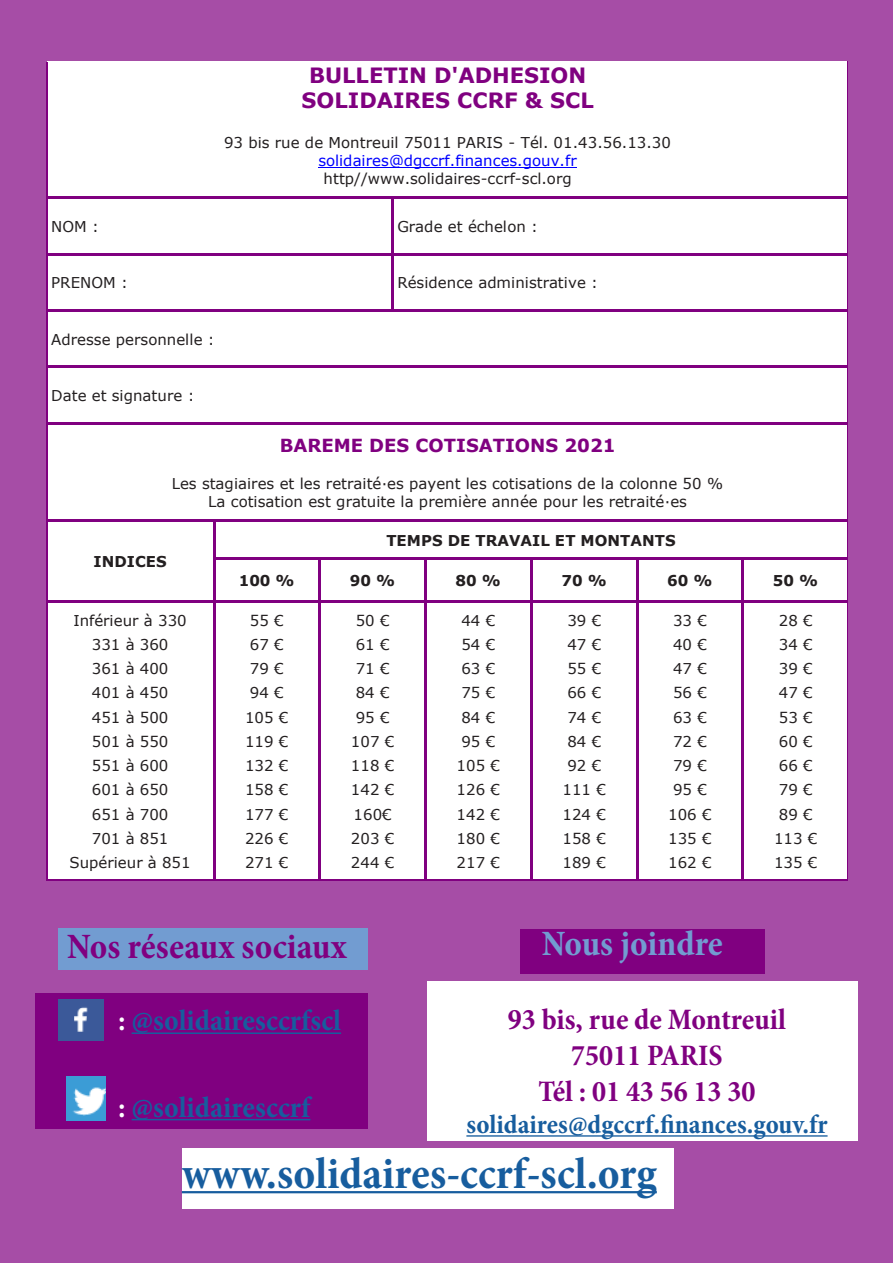
<style>
.page{position:relative;width:893px;height:1263px;background:#a64da6}
.page>*{position:absolute;margin:0;border:0;box-sizing:border-box;transform-origin:0 0}
.t1{font:700 condensed 45px "Minion Pro";color:#175d9e}
.t2{font:700 condensed 36px "Minion Pro";color:#800080}
.t3{font:700 condensed 36px "Minion Pro";color:#729cd1}
.t4{font:700 condensed 30px "Minion Pro";color:#800080}
.t5{font:700 condensed 30px "Minion Pro";color:#175d9e}
.t6{font:700 condensed 27px "Minion Pro";color:#175d9e}
.t7{font:700 21px/25.5px "Verdana";color:#800080;text-align:center}
.t8{font:700 18px "Verdana";color:#800080}
.t9{font:15px/24.3px "Verdana";color:#231f20;text-align:center}
.t10{font:700 15px "Verdana";color:#231f20}
.s1{color:#00f}
.s2{color:#fff}
</style>
<div class="page">
<div style="left:59px;top:929px;width:309px;height:41px;background:#729cd1"></div>
<div style="left:428px;top:982px;width:430px;height:159px;background:#fff"></div>
<hr style="left:466px;top:1135px;width:362px;height:1px;background:#175d9e">
<div style="left:35px;top:993px;width:333px;height:136px;background:#800080"></div>
<hr style="left:132px;top:1032px;width:209px;height:2px;background:#175d9e">
<hr style="left:132px;top:1119px;width:178px;height:1px;background:#175d9e">
<img style="left:66px;top:1076px;width:39px;height:45px">
<img style="left:59px;top:999px;width:45px;height:42px">
<div style="left:182px;top:1149px;width:492px;height:60px;background:#fff"></div>
<hr style="left:182px;top:1191px;width:475px;height:2px;background:#175d9e">
<div style="left:520px;top:929px;width:245px;height:44px;background:#800080"></div>
<div style="left:47px;top:62px;width:801px;height:819px;background:#fff"></div>
<hr style="left:318px;top:167px;width:259px;height:1px;background:#00f">
<hr style="left:47px;top:62px;width:1px;height:134px;background:#800080">
<hr style="left:48px;top:196px;width:344px;height:3px;background:#800080">
<hr style="left:394px;top:196px;width:454px;height:3px;background:#800080">
<hr style="left:47px;top:199px;width:1px;height:54px;background:#800080">
<hr style="left:392px;top:199px;width:2px;height:54px;background:#800080">
<hr style="left:48px;top:253px;width:344px;height:2px;background:#800080">
<hr style="left:394px;top:253px;width:454px;height:2px;background:#800080">
<hr style="left:47px;top:255px;width:1px;height:54px;background:#800080">
<hr style="left:392px;top:255px;width:2px;height:54px;background:#800080">
<hr style="left:48px;top:309px;width:344px;height:2px;background:#800080">
<hr style="left:394px;top:309px;width:454px;height:2px;background:#800080">
<hr style="left:47px;top:312px;width:1px;height:54px;background:#800080">
<hr style="left:48px;top:366px;width:800px;height:2px;background:#800080">
<hr style="left:47px;top:368px;width:1px;height:54px;background:#800080">
<hr style="left:48px;top:422px;width:800px;height:3px;background:#800080">
<hr style="left:47px;top:425px;width:1px;height:94px;background:#800080">
<hr style="left:48px;top:519px;width:165px;height:2px;background:#800080">
<hr style="left:215px;top:519px;width:633px;height:2px;background:#800080">
<hr style="left:47px;top:522px;width:1px;height:36px;background:#800080">
<hr style="left:213px;top:522px;width:2px;height:36px;background:#800080">
<hr style="left:215px;top:558px;width:104px;height:2px;background:#800080">
<hr style="left:321px;top:558px;width:104px;height:2px;background:#800080">
<hr style="left:427px;top:558px;width:103px;height:2px;background:#800080">
<hr style="left:532px;top:558px;width:104px;height:2px;background:#800080">
<hr style="left:638px;top:558px;width:104px;height:2px;background:#800080">
<hr style="left:744px;top:558px;width:104px;height:2px;background:#800080">
<hr style="left:47px;top:560px;width:1px;height:41px;background:#800080">
<hr style="left:213px;top:560px;width:2px;height:41px;background:#800080">
<hr style="left:319px;top:560px;width:2px;height:41px;background:#800080">
<hr style="left:425px;top:560px;width:2px;height:41px;background:#800080">
<hr style="left:530px;top:560px;width:2px;height:41px;background:#800080">
<hr style="left:636px;top:560px;width:2px;height:41px;background:#800080">
<hr style="left:742px;top:560px;width:2px;height:41px;background:#800080">
<hr style="left:48px;top:601px;width:165px;height:2px;background:#800080">
<hr style="left:215px;top:601px;width:104px;height:2px;background:#800080">
<hr style="left:321px;top:601px;width:104px;height:2px;background:#800080">
<hr style="left:427px;top:601px;width:103px;height:2px;background:#800080">
<hr style="left:532px;top:601px;width:104px;height:2px;background:#800080">
<hr style="left:638px;top:601px;width:104px;height:2px;background:#800080">
<hr style="left:744px;top:601px;width:104px;height:2px;background:#800080">
<hr style="left:47px;top:603px;width:1px;height:276px;background:#800080">
<hr style="left:48px;top:879px;width:165px;height:2px;background:#800080">
<hr style="left:213px;top:603px;width:2px;height:276px;background:#800080">
<hr style="left:215px;top:879px;width:104px;height:2px;background:#800080">
<hr style="left:319px;top:603px;width:2px;height:276px;background:#800080">
<hr style="left:321px;top:879px;width:104px;height:2px;background:#800080">
<hr style="left:425px;top:603px;width:2px;height:276px;background:#800080">
<hr style="left:427px;top:879px;width:103px;height:2px;background:#800080">
<hr style="left:530px;top:603px;width:2px;height:276px;background:#800080">
<hr style="left:532px;top:879px;width:104px;height:2px;background:#800080">
<hr style="left:636px;top:603px;width:2px;height:276px;background:#800080">
<hr style="left:638px;top:879px;width:104px;height:2px;background:#800080">
<hr style="left:742px;top:603px;width:2px;height:276px;background:#800080">
<hr style="left:744px;top:879px;width:104px;height:2px;background:#800080">
<p class="t7" style="left:302px;top:62px;width:294px">BULLETIN D'ADHESION<br>SOLIDAIRES CCRF &amp; SCL</p>
<p class="t9" style="left:224px;top:133px;width:448px;line-height:18.3px">93 bis rue de Montreuil 75011 PARIS - Tél. 01.43.56.13.30 <span class="s1">solidaires@dgccrf.finances.gouv.fr </span>http//www.solidaires-ccrf-scl.org</p>
<p class="t9" style="left:51px;top:214px;width:49px">NOM :</p>
<p class="t9" style="left:397px;top:214px;width:142px">Grade et échelon :</p>
<p class="t9" style="left:51px;top:270px;width:78px">PRENOM :</p>
<p class="t9" style="left:397px;top:270px;width:202px">Résidence administrative :</p>
<p class="t9" style="left:51px;top:327px;width:165px">Adresse personnelle :</p>
<p class="t9" style="left:51px;top:384px;width:145px">Date et signature :</p>
<p class="t8" style="left:280px;top:432px;width:337px">BAREME DES COTISATIONS 2021</p>
<p class="t9" style="left:172px;top:474px;width:553px;line-height:18.3px">Les stagiaires et les retraité·es payent les cotisations de la colonne 50 %<br>La cotisation est gratuite la première année pour les retraité·es</p>
<p class="t10" style="left:94px;top:551px;width:74px">INDICES</p>
<p class="t10" style="left:386px;top:529px;width:291px">TEMPS DE TRAVAIL ET MONTANTS</p>
<p class="t10" style="left:239px;top:570px;width:57px">100 %</p>
<p class="t10" style="left:350px;top:570px;width:47px">90 %</p>
<p class="t10" style="left:455px;top:570px;width:47px">80 %</p>
<p class="t10" style="left:561px;top:570px;width:47px">70 %</p>
<p class="t10" style="left:667px;top:570px;width:47px">60 %</p>
<p class="t10" style="left:773px;top:570px;width:47px">50 %</p>
<p class="t9" style="left:69px;top:608px;width:123px">Inférieur à 330<br>331 à 360<br>361 à 400<br>401 à 450<br>451 à 500<br>501 à 550<br>551 à 600<br>601 à 650<br>651 à 700<br>701 à 851<br>Supérieur à 851</p>
<p class="t9" style="left:245px;top:608px;width:45px">55 €<br>67 €<br>79 €<br>94 €<br>105 €<br>119 €<br>132 €<br>158 €<br>177 €<br>226 €<br>271 €</p>
<p class="t9" style="left:351px;top:608px;width:45px">50 €<br>61 €<br>71 €<br>84 €<br>95 €<br>107 €<br>118 €<br>142 €<br>160€<br>203 €<br>244 €</p>
<p class="t9" style="left:457px;top:608px;width:45px">44 €<br>54 €<br>63 €<br>75 €<br>84 €<br>95 €<br>105 €<br>126 €<br>142 €<br>180 €<br>217 €</p>
<p class="t9" style="left:562px;top:608px;width:45px">39 €<br>47 €<br>55 €<br>66 €<br>74 €<br>84 €<br>92 €<br>111 €<br>124 €<br>158 €<br>189 €</p>
<p class="t9" style="left:668px;top:608px;width:45px">33 €<br>40 €<br>47 €<br>56 €<br>63 €<br>72 €<br>79 €<br>95 €<br>106 €<br>135 €<br>162 €</p>
<p class="t9" style="left:774px;top:608px;width:45px">28 €<br>34 €<br>39 €<br>47 €<br>53 €<br>60 €<br>66 €<br>79 €<br>89 €<br>113 €<br>135 €</p>
<p class="t2" style="left:67px;top:921px;width:281px">Nos réseaux sociaux</p>
<p class="t3" style="left:542px;top:918px;width:183px">Nous joindre</p>
<p class="t4" style="left:508px;top:998px;width:280px">93 bis, rue de Montreuil</p>
<p class="t4" style="left:571px;top:1034px;width:153px">75011 PARIS</p>
<p class="t4" style="left:539px;top:1070px;width:218px">Tél : 01 43 56 13 30</p>
<p class="t6" style="left:466px;top:1106px;width:363px">solidaires@dgccrf.finances.gouv.fr</p>
<p class="t5" style="left:118px;top:1000px;width:224px"><span class="s2">:</span> @solidairesccrfscl</p>
<p class="t5" style="left:118px;top:1086px;width:194px"><span class="s2">:</span> @solidairesccrf</p>
<p class="t1" style="left:182px;top:1142px;width:476px">www.solidaires-ccrf-scl.org</p>
</div>
